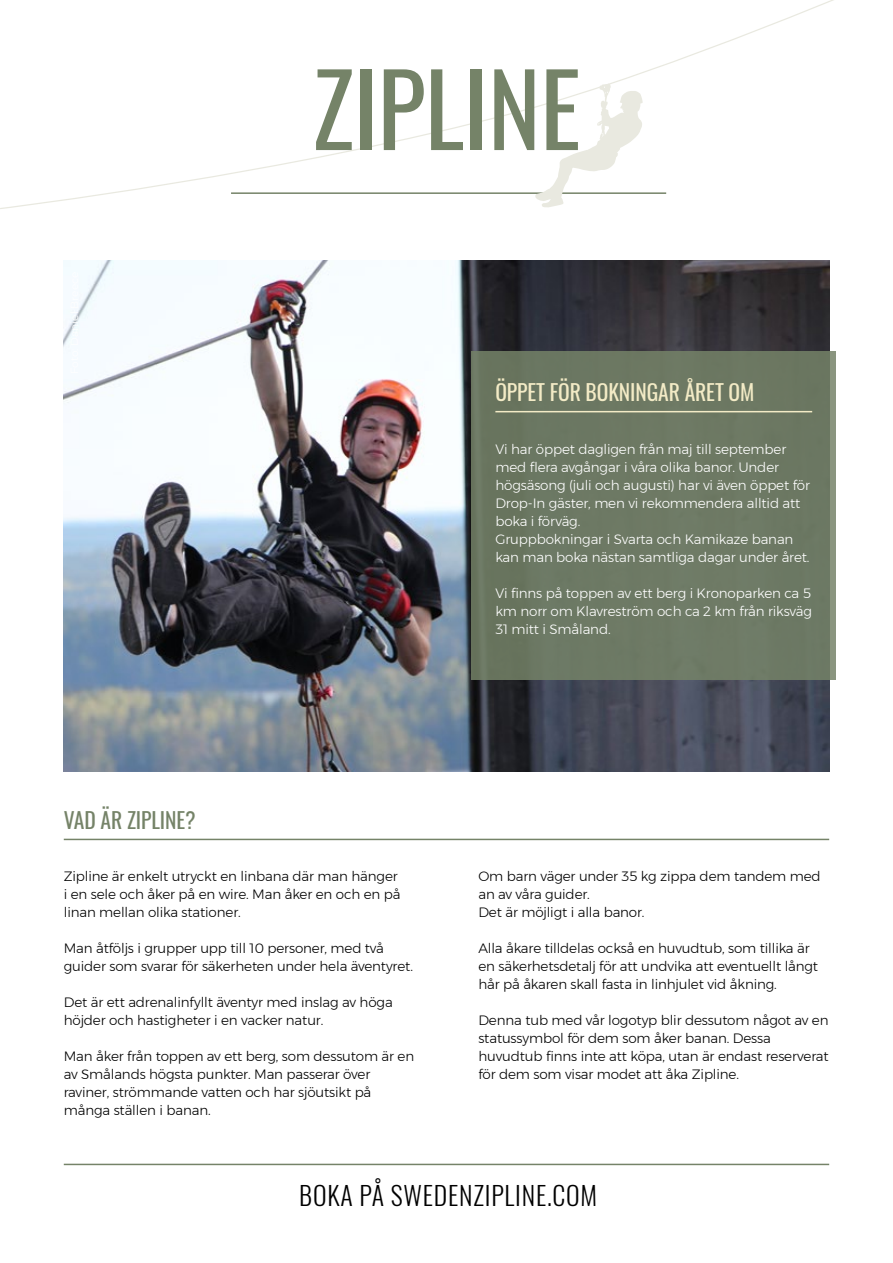
<style>
.page{position:relative;width:893px;height:1263px;background:#fff}
.page>*{position:absolute;margin:0;border:0;box-sizing:border-box;transform-origin:0 0}
.t1{font:99.6px "Oswald";letter-spacing:-.005em;color:#758368}
.t2{font:300 25.8px "Oswald";letter-spacing:.03em;color:#000}
.t3{font:21.6px "Oswald";letter-spacing:-.005em;color:#f3ebc6}
.t4{font:21.6px "Oswald";letter-spacing:-.005em;color:#758368}
.t5{font:300 13.5px/18px "Montserrat";letter-spacing:-.01em;color:#000}
.t6{font:300 13.5px/18px "Montserrat";letter-spacing:-.01em;color:#fff}
</style>
<div class="page">
<img style="left:64px;top:260px;width:765px;height:511px">
<svg style="left:0;top:0;width:834px;height:209px"></svg>
<hr style="left:64px;top:839px;width:765px;height:1px;background:#758368">
<hr style="left:64px;top:1164px;width:765px;height:1px;background:#758368">
<div style="left:471px;top:352px;width:365px;height:328px;background:#6c7964"></div>
<hr style="left:495px;top:411px;width:317px;height:1px;background:#f3ebc6">
<h1 class="t1" style="left:312px;top:21px;width:270px">ZIPLINE</h1>
<h3 class="t3" style="left:495px;top:373px;width:261px">ÖPPET FÖR BOKNINGAR ÅRET OM</h3>
<p class="t6" style="left:495px;top:440px;width:316px">Vi har öppet dagligen från maj till september med flera avgångar i våra olika banor. Under högsäsong (juli och augusti) har vi även öppet för Drop-In gäster, men vi rekommendera alltid att boka i förväg.<br>Gruppbokningar i Svarta och Kamikaze banan kan man boka nästan samtliga dagar under året.</p>
<p class="t6" style="left:495px;top:584px;width:318px;text-align:justify">Vi finns på toppen av ett berg i Kronoparken ca 5 km norr om Klavreström och ca 2 km från riksväg 31 mitt i Småland.</p>
<h3 class="t4" style="left:64px;top:801px;width:133px">VAD ÄR ZIPLINE?</h3>
<p class="t5" style="left:64px;top:867px;width:338px">Zipline är enkelt utryckt en linbana där man hänger i en sele och åker på en wire. Man åker en och en på linan mellan olika stationer.</p>
<p class="t5" style="left:64px;top:939px;width:351px">Man åtföljs i grupper upp till 10 personer, med två guider som svarar för säkerheten under hela äventyret.</p>
<p class="t5" style="left:64px;top:993px;width:330px">Det är ett adrenalinfyllt äventyr med inslag av höga höjder och hastigheter i en vacker natur.</p>
<p class="t5" style="left:64px;top:1047px;width:352px">Man åker från toppen av ett berg, som dessutom är en av Smålands högsta punkter. Man passerar över raviner, strömmande vatten och har sjöutsikt på många ställen i banan.</p>
<p class="t5" style="left:478px;top:867px;width:344px">Om barn väger under 35 kg zippa dem tandem med an av våra guider.<br>Det är möjligt i alla banor.</p>
<p class="t5" style="left:478px;top:939px;width:341px">Alla åkare tilldelas också en huvudtub, som tillika är en säkerhetsdetalj för att undvika att eventuellt långt hår på åkaren skall fasta in linhjulet vid åkning.</p>
<p class="t5" style="left:478px;top:1011px;width:352px">Denna tub med vår logotyp blir dessutom något av en statussymbol för dem som åker banan. Dessa huvudtub finns inte att köpa, utan är endast reserverat för dem som visar modet att åka Zipline.</p>
<h2 class="t2" style="left:299px;top:1172px;width:300px">BOKA PÅ SWEDENZIPLINE.COM</h2>
</div>
